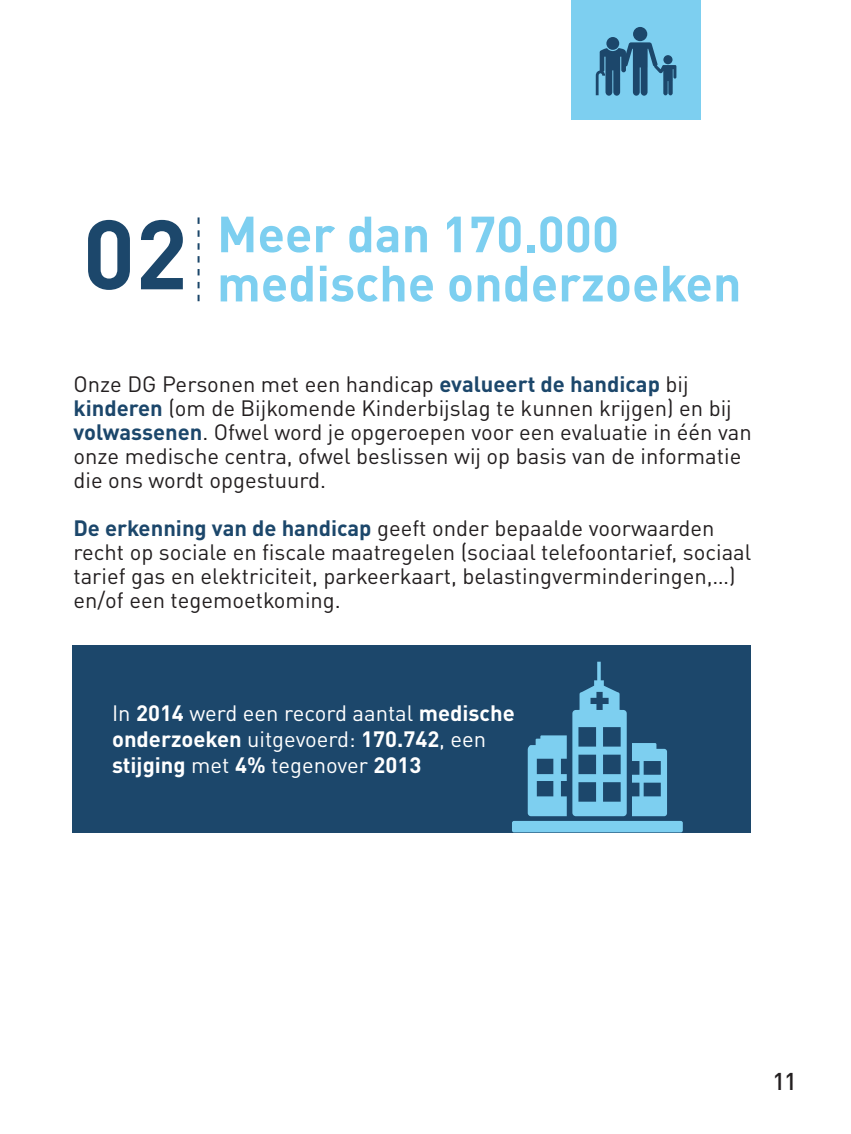
<style>
.page{position:relative;width:851px;height:1134px;background:#fff}
.page>*{position:absolute;margin:0;border:0;box-sizing:border-box;transform-origin:0 0}
.t1{font:700 96.6px "DINOT";color:#1c476b}
.t2{font:700 50px/49.2px "DINOT";color:#7dcff0}
.t3{font:500 24px "DINOT";color:#231f20}
.t4{font:22px/24px "DINOT";color:#231f20}
.t5{font:22px/26px "DINOT";color:#fff}
.s1{font-weight:700;color:#1c476b}
.s2{font-weight:700}
</style>
<div class="page">
<svg style="left:197px;top:217px;width:2px;height:84px"></svg>
<div style="left:72px;top:645px;width:678px;height:187px;background:#1c476b"></div>
<svg style="left:512px;top:662px;width:170px;height:170px"></svg>
<div style="left:571px;top:0;width:129px;height:119px;background:#7dcff0"></div>
<div style="left:633px;top:27px;width:14px;height:14px;background:#1c476b;border-radius:50%"></div>
<div style="left:606px;top:37px;width:13px;height:13px;background:#1c476b;border-radius:50%"></div>
<svg style="left:595px;top:42px;width:81px;height:54px"></svg>
<h1 class="t1" style="left:83px;top:191px;width:106px">02</h1>
<h2 class="t2" style="left:217px;top:208px;width:526px">Meer dan 170.000 medische onderzoeken</h2>
<p class="t4" style="left:73px;top:372px;width:679px">Onze DG Personen met een handicap <span class="s1">evalueert de handicap</span> bij <span class="s1">kinderen</span> (om de Bijkomende Kinderbijslag te kunnen krijgen) en bij <span class="s1">volwassenen</span>. Ofwel word je opgeroepen voor een evaluatie in één van onze medische centra, ofwel beslissen wij op basis van de informatie die ons wordt opgestuurd.</p>
<p class="t4" style="left:73px;top:516px;width:679px"><span class="s1">De erkenning van de handicap</span> geeft onder bepaalde voorwaarden recht op sociale en fiscale maatregelen (sociaal telefoontarief, sociaal tarief gas en elektriciteit, parkeerkaart, belastingverminderingen,…) en/of een tegemoetkoming.</p>
<p class="t5" style="left:112px;top:700px;width:404px">In <span class="s2">2014</span> werd een record aantal <span class="s2">medische onderzoeken</span> uitgevoerd: <span class="s2">170.742</span>, een <span class="s2">stijging</span> met <span class="s2">4%</span> tegenover <span class="s2">2013</span></p>
<p class="t3" style="left:772px;top:1066px;width:26px">11</p>
</div>
